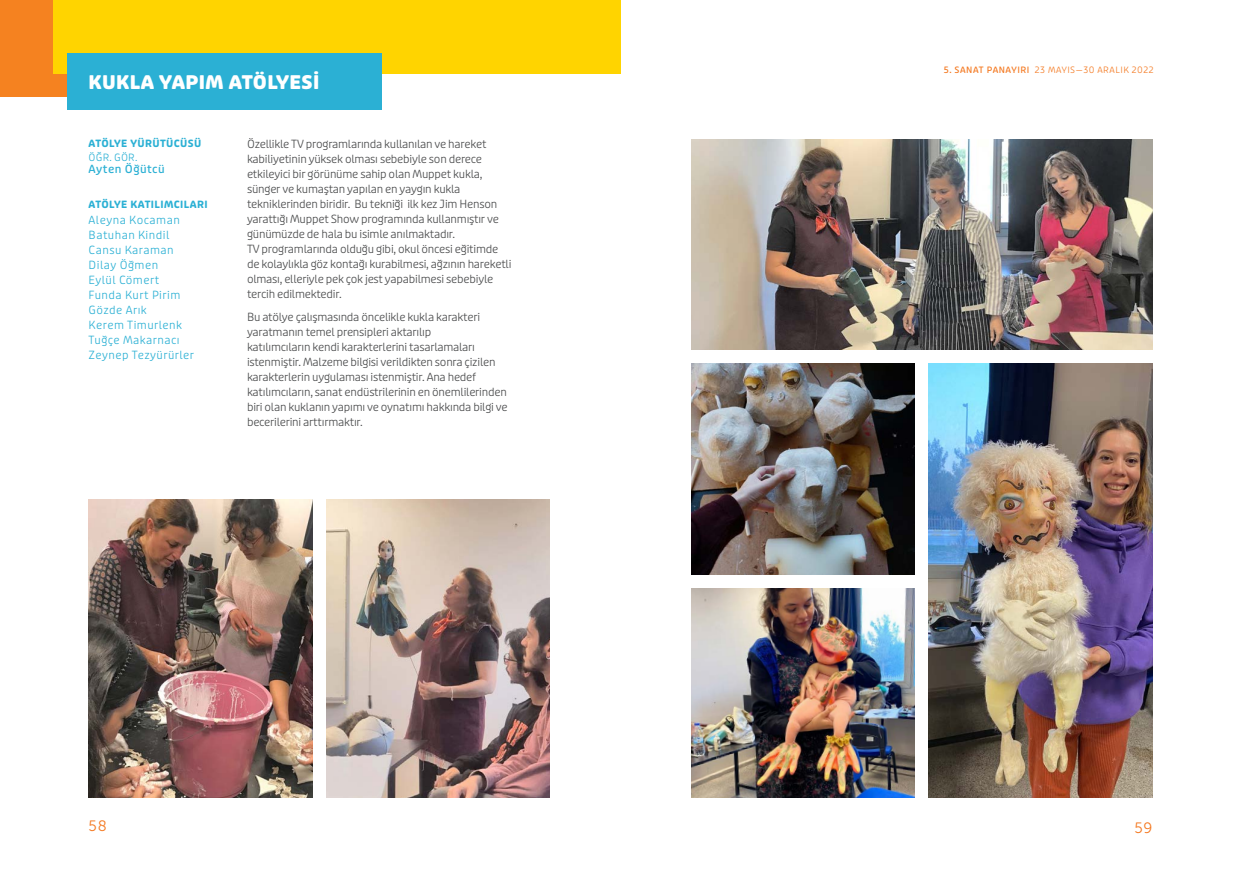
<style>
.page{position:relative;width:1241px;height:886px;background:#fff}
.page>*{position:absolute;margin:0;border:0;box-sizing:border-box;transform-origin:0 0}
.t1{font:700 expanded 18.75px "Puffin Display Soft";letter-spacing:.02em;color:#fff}
.t2{font:15px "Museo Sans 300";color:#f47921}
.t3{font:300 11.25px/15px "Puffin Display Soft";letter-spacing:-.02em;color:#494a4b}
.t4{font:300 11.25px "Puffin Display Soft";letter-spacing:.04em;color:#2bb0d4}
.t5{font:11.25px "Puffin Display Soft Medm";letter-spacing:.04em;color:#2bb0d4}
.t6{font:700 10px "Puffin Display Soft";letter-spacing:.04em;color:#2bb0d4}
.t7{font:300 10px "Puffin Display Soft";letter-spacing:.02em;color:#2bb0d4}
.t8{font:300 8.75px "Puffin Display Soft";letter-spacing:.06em;color:#f47921}
.s1{font-family:"Puffin Display Soft Medm";font-weight:400}
</style>
<div class="page">
<div style="left:0;top:0;width:74px;height:96px;background:#f58220"></div>
<div style="left:53px;top:0;width:567px;height:74px;background:#ffd400"></div>
<div style="left:68px;top:53px;width:314px;height:56px;background:#2bb0d4"></div>
<img style="left:326px;top:500px;width:223px;height:297px">
<img style="left:89px;top:500px;width:223px;height:297px">
<img style="left:691px;top:139px;width:461px;height:210px">
<img style="left:691px;top:363px;width:223px;height:211px">
<img style="left:691px;top:588px;width:223px;height:209px">
<img style="left:928px;top:363px;width:224px;height:434px">
<p class="t1" style="left:89px;top:70px;width:232px">KUKLA YAPIM ATÖLYESİ</p>
<p class="t6" style="left:89px;top:138px;width:114px">ATÖLYE YÜRÜTÜCÜSÜ</p>
<p class="t7" style="left:89px;top:152px;width:50px">ÖĞR. GÖR.</p>
<p class="t5" style="left:89px;top:163px;width:78px">Ayten Öğütcü</p>
<p class="t4" style="left:89px;top:213px;width:93px">Aleyna Kocaman</p>
<p class="t4" style="left:89px;top:228px;width:82px">Batuhan Kindil</p>
<p class="t4" style="left:89px;top:243px;width:87px">Cansu Karaman</p>
<p class="t4" style="left:89px;top:258px;width:71px">Dilay Öğmen</p>
<p class="t4" style="left:89px;top:273px;width:72px">Eylül Cömert</p>
<p class="t4" style="left:89px;top:288px;width:93px">Funda Kurt Pirim</p>
<p class="t4" style="left:89px;top:303px;width:60px">Gözde Arık</p>
<p class="t4" style="left:89px;top:318px;width:95px">Kerem Timurlenk</p>
<p class="t4" style="left:89px;top:333px;width:93px">Tuğçe Makarnacı</p>
<p class="t4" style="left:89px;top:348px;width:107px">Zeynep Tezyürürler</p>
<p class="t6" style="left:89px;top:198px;width:121px">ATÖLYE KATILIMCILARI</p>
<p class="t3" style="left:247px;top:137px;width:241px">Özellikle TV programlarında kullanılan ve hareket</p>
<p class="t3" style="left:247px;top:152px;width:236px">kabiliyetinin yüksek olması sebebiyle son derece</p>
<p class="t3" style="left:247px;top:167px;width:237px">etkileyici bir görünüme sahip olan Muppet kukla,</p>
<p class="t3" style="left:247px;top:182px;width:253px">sünger ve kumaştan yapılan en yaygın kukla tekniklerinden biridir. Bu tekniği ilk kez Jim Henson yarattığı Muppet Show programında kullanmıştır ve günümüzde de hala bu isimle anılmaktadır.</p>
<p class="t3" style="left:247px;top:242px;width:253px">TV programlarında olduğu gibi, okul öncesi eğitimde</p>
<p class="t3" style="left:247px;top:257px;width:266px">de kolaylıkla göz kontağı kurabilmesi, ağzının hareketli</p>
<p class="t3" style="left:247px;top:272px;width:248px">olması, elleriyle pek çok jest yapabilmesi sebebiyle</p>
<p class="t3" style="left:247px;top:287px;width:96px">tercih edilmektedir.</p>
<p class="t3" style="left:247px;top:309px;width:234px">Bu atölye çalışmasında öncelikle kukla karakteri yaratmanın temel prensipleri aktarılıp</p>
<p class="t3" style="left:247px;top:339px;width:229px">katılımcıların kendi karakterlerini tasarlamaları</p>
<p class="t3" style="left:247px;top:354px;width:250px">istenmiştir. Malzeme bilgisi verildikten sonra çizilen</p>
<p class="t3" style="left:247px;top:369px;width:230px">karakterlerin uygulaması istenmiştir. Ana hedef</p>
<p class="t3" style="left:247px;top:384px;width:261px">katılımcıların, sanat endüstrilerinin en önemlilerinden</p>
<p class="t3" style="left:247px;top:399px;width:262px">biri olan kuklanın yapımı ve oynatımı hakkında bilgi ve</p>
<p class="t3" style="left:247px;top:414px;width:117px">becerilerini arttırmaktır.</p>
<h2 class="t2" style="left:89px;top:818px;width:20px">58</h2>
<p class="t8" style="left:943px;top:65px;width:211px"><span class="s1">5. SANAT PANAYIRI</span> 23 MAYIS—30 ARALIK 2022</p>
<h2 class="t2" style="left:1134px;top:820px;width:20px">59</h2>
</div>
